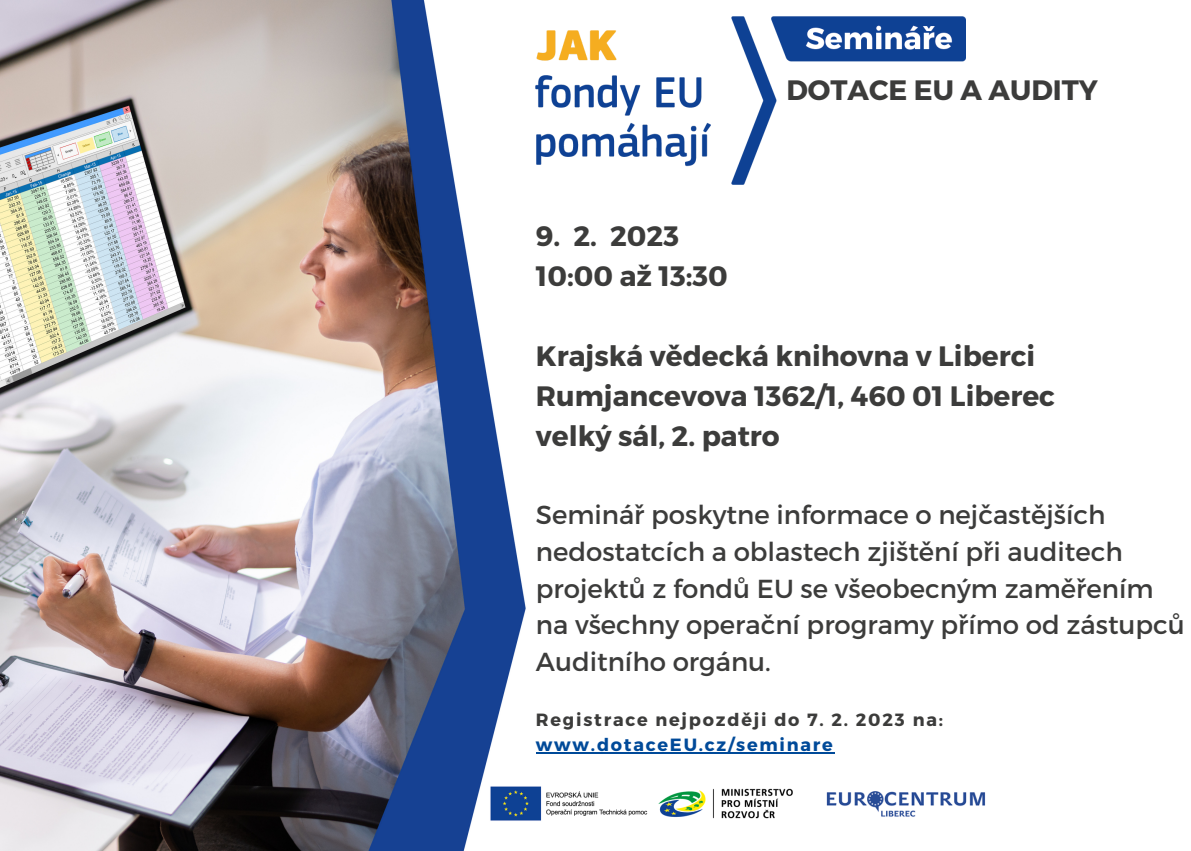
<style>
.page{position:relative;width:1191px;height:851px;background:#fff}
.page>*{position:absolute;margin:0;border:0;box-sizing:border-box;transform-origin:0 0}
.t1{font:700 28px/39.8px "Montserrat";color:#3c3c3b}
.t2{font:26px/36.8px "Montserrat";color:#3c3c3b}
.t3{font:700 17.6px "Montserrat";letter-spacing:.1em;color:#3c3c3b}
.t4{font:700 17.6px "Montserrat";letter-spacing:.1em;color:#004a99}
</style>
<div class="page">
<img style="left:0;top:0;width:339px;height:850px">
<img style="left:339px;top:0;width:627px;height:850px">
<img style="left:490px;top:785px;width:307px;height:36px">
<hr style="left:536px;top:752px;width:299px;height:2px;background:#004a99">
<img style="left:536px;top:16px;width:429px;height:168px">
<img style="left:820px;top:785px;width:166px;height:36px">
<p class="t1" style="left:536px;top:215px;width:193px">9. 2. 2023<br>10:00 až 13:30</p>
<p class="t1" style="left:786px;top:69px;width:313px">DOTACE EU A AUDITY</p>
<p class="t1" style="left:536px;top:334px;width:521px">Krajská vědecká knihovna v Liberci<br>Rumjancevova 1362/1, 460 01 Liberec velký sál, 2. patro</p>
<p class="t2" style="left:536px;top:494px;width:650px">Seminář poskytne informace o nejčastějších nedostatcích a oblastech zjištění při auditech projektů z fondů EU se všeobecným zaměřením na všechny operační programy přímo od zástupců Auditního orgánu.</p>
<p class="t3" style="left:536px;top:708px;width:409px">Registrace nejpozději do 7. 2. 2023 na:</p>
<p class="t4" style="left:536px;top:733px;width:299px">www.dotaceEU.cz/seminare</p>
</div>
